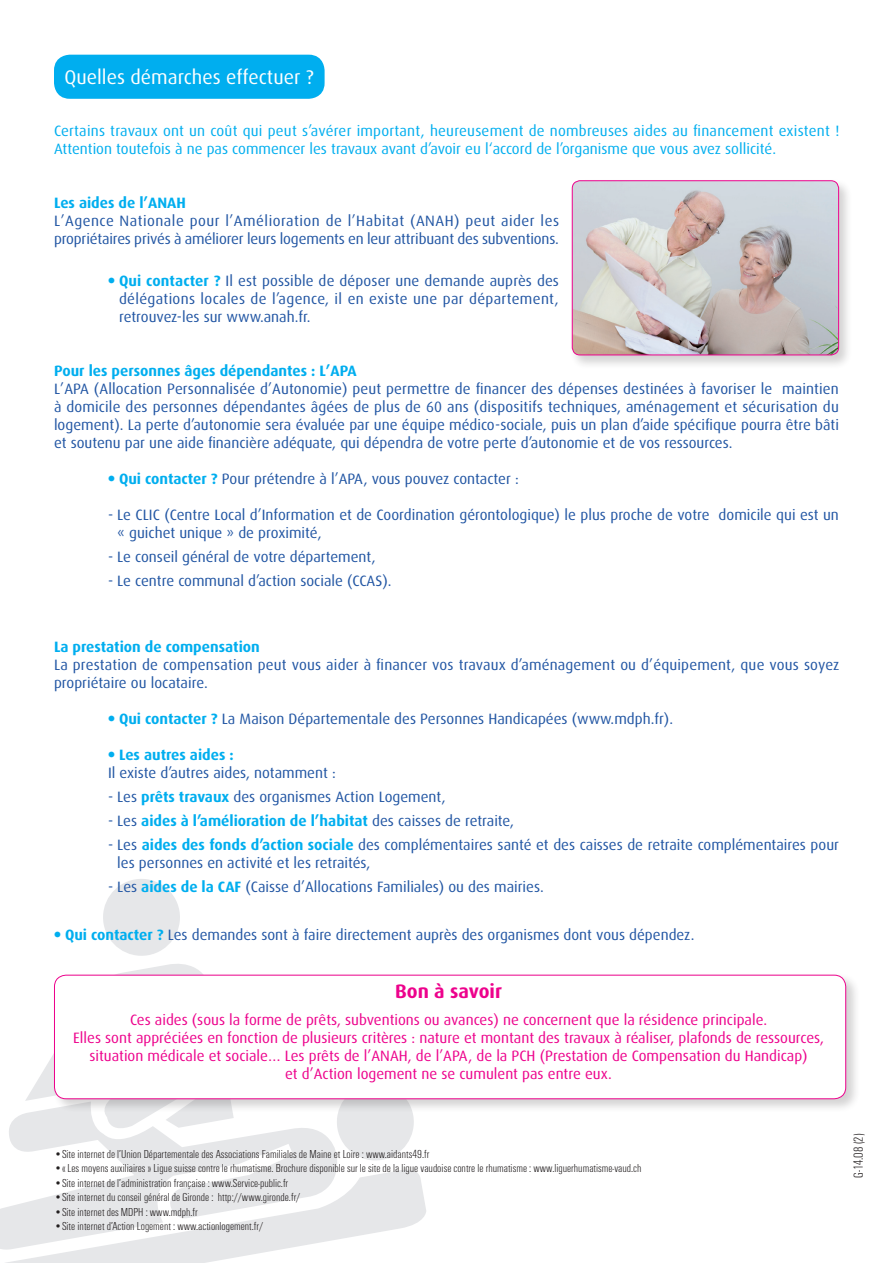
<style>
.page{position:relative;width:893px;height:1263px;background:#fff}
.page>*{position:absolute;margin:0;border:0;box-sizing:border-box;transform-origin:0 0}
.t1{font:19.8px "Dax";color:#fff}
.t2{font:700 19.5px "Dax";color:#ed028c}
.t3{font:15px/18px "Dax";color:#2155a3}
.t4{font:15px/18px "Dax";color:#ed028c;text-align:center}
.t5{font:15px/18px "Dax";color:#00aeef}
.t6{font:700 15px "Dax";color:#00aeef}
.t7{font:300 condensed 13.5px "Unitus T";color:#231f20}
.t8{font:300 condensed 12px "Unitus T";color:#231f20}
.s1{font-weight:900;color:#00aeef}
.s2{font-weight:700;color:#00aeef}
.s3{font-weight:400;color:#2155a3}
</style>
<div class="page">
<svg style="left:0;top:879px;width:426px;height:384px"></svg>
<div style="left:54px;top:55px;width:271px;height:44px;background:#00aeef;border-radius:16px"></div>
<div style="left:570px;top:178px;width:283px;height:192px;background:#231f20;opacity:.2"></div>
<img style="left:572px;top:181px;width:267px;height:174px">
<div style="left:572px;top:180px;width:267px;height:175px;border:1px solid #ed028c;border-radius:8px"></div>
<div style="left:52px;top:972px;width:808px;height:141px;background:#231f20;opacity:.2"></div>
<div style="left:54px;top:975px;width:792px;height:124px;background:#fff;border-radius:12px"></div>
<div style="left:54px;top:975px;width:792px;height:124px;border:1px solid #ed028c;border-radius:12px"></div>
<h1 class="t1" style="left:64px;top:67px;width:251px">Quelles démarches effectuer ?</h1>
<p class="t5" style="left:54px;top:122px;width:787px">Certains travaux ont un coût qui peut s’avérer important, heureusement de nombreuses aides au financement existent !<br>Attention toutefois à ne pas commencer les travaux avant d’avoir eu l‘accord de l’organisme que vous avez sollicité.</p>
<p class="t6" style="left:54px;top:195px;width:133px">Les aides de l’ANAH</p>
<p class="t3" style="left:54px;top:212px;width:507px">L’Agence Nationale pour l’Amélioration de l’Habitat (ANAH) peut aider les propriétaires privés à améliorer leurs logements en leur attribuant des subventions.</p>
<p class="t3" style="left:119px;top:272px;width:441px;text-align:justify;text-indent:-11px"><span class="s1">•</span> <span class="s2">Qui contacter ?</span> Il est possible de déposer une demande auprès des délégations locales de l’agence, il en existe une par département, retrouvez-les sur www.anah.fr.</p>
<p class="t6" style="left:54px;top:363px;width:304px">Pour les personnes âges dépendantes : L’APA</p>
<p class="t3" style="left:54px;top:380px;width:786px;text-align:justify">L’APA (Allocation Personnalisée d’Autonomie) peut permettre de financer des dépenses destinées à favoriser le maintien à domicile des personnes dépendantes âgées de plus de 60 ans (dispositifs techniques, aménagement et sécurisation du logement). La perte d’autonomie sera évaluée par une équipe médico-sociale, puis un plan d’aide spécifique pourra être bâti et soutenu par une aide financière adéquate, qui dépendra de votre perte d’autonomie et de vos ressources.</p>
<p class="t3" style="left:108px;top:470px;width:412px"><span class="s1">•</span> <span class="s2">Qui contacter ?</span> Pour prétendre à l’APA, vous pouvez contacter :</p>
<p class="t3" style="left:117px;top:506px;width:723px;text-indent:-9px">- Le CLIC (Centre Local d’Information et de Coordination gérontologique) le plus proche de votre domicile qui est un « guichet unique » de proximité,</p>
<p class="t3" style="left:108px;top:548px;width:269px">- Le conseil général de votre département,</p>
<p class="t3" style="left:108px;top:572px;width:285px">- Le centre communal d’action sociale (CCAS).</p>
<p class="t6" style="left:54px;top:639px;width:207px">La prestation de compensation</p>
<p class="t3" style="left:54px;top:656px;width:787px">La prestation de compensation peut vous aider à financer vos travaux d’aménagement ou d’équipement, que vous soyez propriétaire ou locataire.</p>
<p class="t3" style="left:108px;top:710px;width:567px"><span class="s1">•</span> <span class="s2">Qui contacter ?</span> La Maison Départementale des Personnes Handicapées (www.mdph.fr).</p>
<p class="t3" style="left:108px;top:746px;width:229px"><span class="s1">•</span> <span class="s2">Les autres aides :<br></span>Il existe d’autres aides, notamment :</p>
<p class="t3" style="left:108px;top:788px;width:339px">- Les <span class="s2">prêts travaux</span> des organismes Action Logement,</p>
<p class="t6" style="left:108px;top:813px;width:408px"><span class="s3">- Les</span> aides à l’amélioration de l’habitat <span class="s3">des caisses de retraite,</span></p>
<p class="t3" style="left:117px;top:836px;width:723px;text-indent:-9px">- Les <span class="s2">aides des fonds d’action sociale</span> des complémentaires santé et des caisses de retraite complémentaires pour les personnes en activité et les retraités,</p>
<p class="t3" style="left:108px;top:878px;width:437px">- Les <span class="s2">aides de la CAF</span> (Caisse d’Allocations Familiales) ou des mairies.</p>
<p class="t3" style="left:54px;top:926px;width:642px"><span class="s1">•</span> <span class="s2">Qui contacter ?</span> Les demandes sont à faire directement auprès des organismes dont vous dépendez.</p>
<h2 class="t2" style="left:395px;top:980px;width:108px">Bon à savoir</h2>
<p class="t4" style="left:73px;top:1011px;width:752px">Ces aides (sous la forme de prêts, subventions ou avances) ne concernent que la résidence principale.<br>Elles sont appréciées en fonction de plusieurs critères : nature et montant des travaux à réaliser, plafonds de ressources, situation médicale et sociale… Les prêts de l’ANAH, de l’APA, de la PCH (Prestation de Compensation du Handicap)<br>et d’Action logement ne se cumulent pas entre eux.</p>
<p class="t8" style="left:54px;top:1147px;width:377px">•Site internet de l’Union Départementale des Associations Familiales de Maine et Loire : www.aidants49.fr</p>
<p class="t8" style="left:54px;top:1161px;width:589px">•« Les moyens auxiliaires » Ligue suisse contre le rhumatisme. Brochure disponible sur le site de la ligue vaudoise contre le rhumatisme : www.liguerhumatisme-vaud.ch</p>
<p class="t8" style="left:54px;top:1176px;width:236px">•Site internet de l’administration française : www.Service-public.fr</p>
<p class="t8" style="left:54px;top:1190px;width:248px">•Site internet du conseil général de Gironde : http://www.gironde.fr/</p>
<p class="t8" style="left:54px;top:1204px;width:145px">•Site internet des MDPH : www.mdph.fr</p>
<p class="t8" style="left:54px;top:1219px;width:211px">•Site internet d’Action Logement : www.actionlogement.fr/</p>
<p class="t7" style="left:850px;top:1178px;width:46px;rotate:-90deg">G-14.08 (2)</p>
</div>
